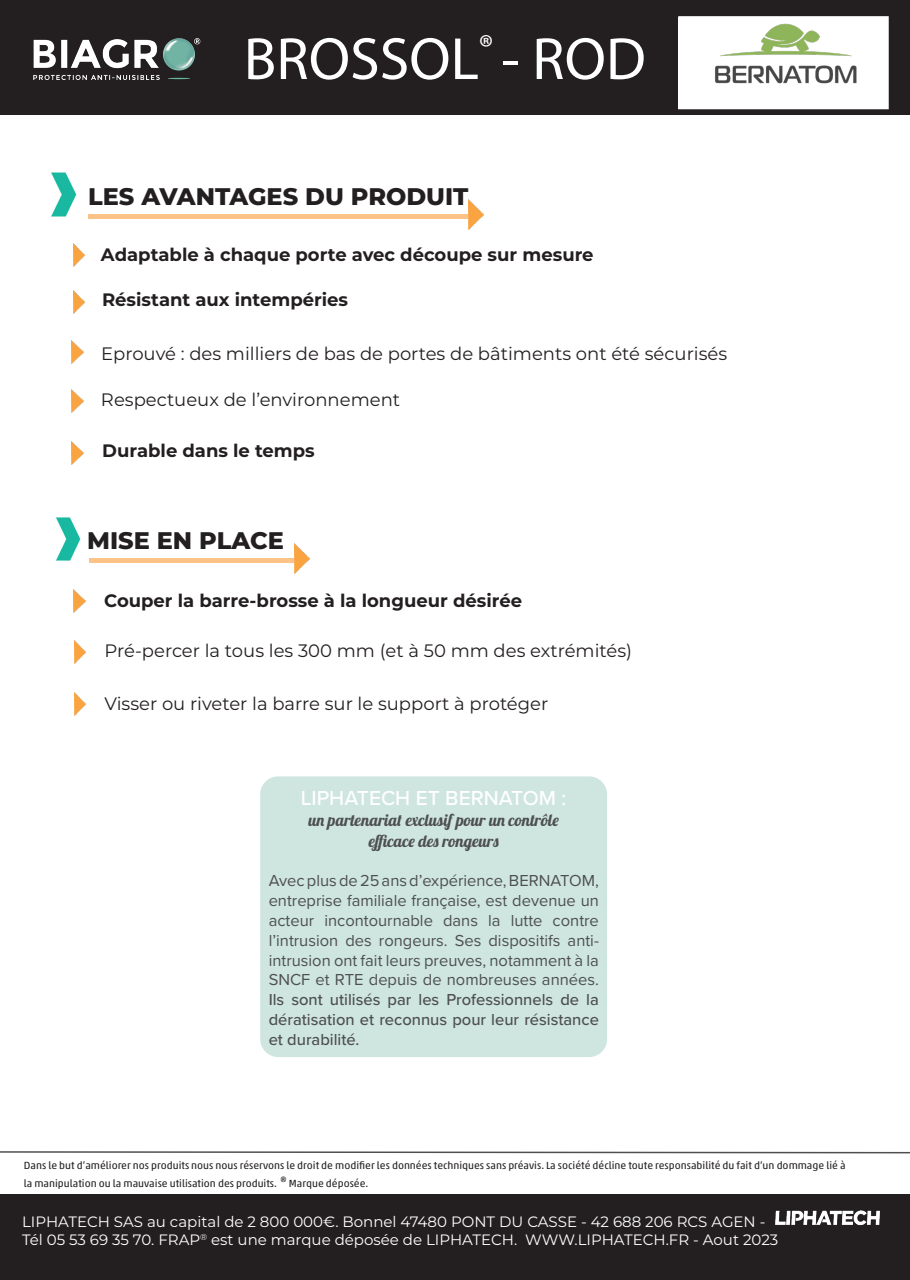
<style>
.page{position:relative;width:910px;height:1280px;background:#fff}
.page>*{position:absolute;margin:0;border:0;box-sizing:border-box;transform-origin:0 0}
.t1{font:60px "Myriad Pro";color:#fff}
.t2{font:800 24px "Montserrat";color:#231f20}
.t3{font:500 21px "Proxima Nova";color:#fff}
.t4{font:18px "Montserrat";color:#231f20}
.t5{font:700 18px "Montserrat";color:#231f20}
.t6{font:16.5px/19.8px "Proxima Nova";color:#4e4f50;text-align:justify}
.t7{font:16.5px/21px "Lobster 1.4";color:#4e4f50;text-align:center}
.t8{font:15px/18px "Montserrat";color:#fff}
.t9{font:10.5px/18px "Akko Pro";color:#231f20}
.s1{font-weight:500}
.s2{font-size:15px}
</style>
<div class="page">
<div style="left:0;top:1194px;width:910px;height:86px;background:#231f20"></div>
<div style="left:0;top:0;width:910px;height:115px;background:#231f20"></div>
<img style="left:775px;top:1210px;width:105px;height:15px">
<svg style="left:0;top:1151px;width:910px;height:3px"></svg>
<img style="left:33px;top:38px;width:168px;height:42px">
<img style="left:680px;top:18px;width:207px;height:89px">
<div style="left:678px;top:16px;width:211px;height:93px;border:1px solid #fff"></div>
<img style="left:73px;top:244px;width:12px;height:23px">
<img style="left:51px;top:172px;width:26px;height:45px">
<img style="left:469px;top:200px;width:15px;height:30px">
<img style="left:72px;top:390px;width:11px;height:22px">
<img style="left:72px;top:341px;width:12px;height:22px">
<img style="left:73px;top:290px;width:12px;height:23px">
<img style="left:72px;top:442px;width:12px;height:23px">
<img style="left:295px;top:544px;width:15px;height:29px">
<img style="left:74px;top:590px;width:11px;height:23px">
<img style="left:74px;top:640px;width:12px;height:23px">
<img style="left:74px;top:692px;width:12px;height:23px">
<hr style="left:88px;top:215px;width:380px;height:4px;background:#fcc388">
<hr style="left:90px;top:559px;width:204px;height:4px;background:#fcc388">
<div style="left:260px;top:776px;width:347px;height:281px;background:#cfe6e0;border-radius:18px"></div>
<img style="left:56px;top:517px;width:25px;height:44px">
<p class="t1" style="left:244px;top:22px;width:404px">BROSSOL<sup>®</sup> - ROD</p>
<p class="t2" style="left:88px;top:178px;width:382px">LES AVANTAGES DU PRODUIT</p>
<p class="t5" style="left:101px;top:242px;width:494px">Adaptable à chaque porte avec découpe sur mesure</p>
<p class="t5" style="left:102px;top:286px;width:248px">Résistant aux intempéries</p>
<p class="t4" style="left:101px;top:341px;width:627px">Eprouvé : des milliers de bas de portes de bâtiments ont été sécurisés</p>
<p class="t4" style="left:101px;top:388px;width:301px">Respectueux de l’environnement</p>
<p class="t5" style="left:102px;top:437px;width:214px">Durable dans le temps</p>
<p class="t2" style="left:87px;top:523px;width:198px">MISE EN PLACE</p>
<p class="t5" style="left:104px;top:588px;width:419px">Couper la barre-brosse à la longueur désirée</p>
<p class="t4" style="left:105px;top:639px;width:529px">Pré-percer la tous les 300 mm (et à 50 mm des extrémités)</p>
<p class="t4" style="left:105px;top:691px;width:445px">Visser ou riveter la barre sur le support à protéger</p>
<p class="t3" style="left:301px;top:782px;width:267px">LIPHATECH ET BERNATOM :</p>
<p class="t7" style="left:309px;top:809px;width:252px">un partenariat exclusif pour un contrôle efficace des rongeurs</p>
<p class="t6" style="left:269px;top:870px;width:332px">Avec plus de 25 ans d’expérience, BERNATOM, entreprise familiale française, est devenue un acteur incontournable dans la lutte contre l’intrusion des rongeurs. Ses dispositifs anti&shy;intrusion ont fait leurs preuves, notamment à la SNCF et RTE depuis de nombreuses années.<br><span class="s1">Ils sont utilisés par les Professionnels de la dératisation et reconnus pour leur résistance et durabilité.</span></p>
<p class="t9" style="left:24px;top:1157px;width:823px">Dans le but d’améliorer nos produits nous nous réservons le droit de modifier les données techniques sans préavis. La société décline toute responsabilité du fait d’un dommage lié à la manipulation ou la mauvaise utilisation des produits. <span class="s2">®</span> Marque déposée.</p>
<p class="t8" style="left:22px;top:1212px;width:758px">LIPHATECH SAS au capital de 2 800 000€. Bonnel 47480 PONT DU CASSE - 42 688 206 RCS AGEN -<br>Tél 05 53 69 35 70. FRAP<sup>®</sup> est une marque déposée de LIPHATECH. WWW.LIPHATECH.FR - Aout 2023</p>
</div>
